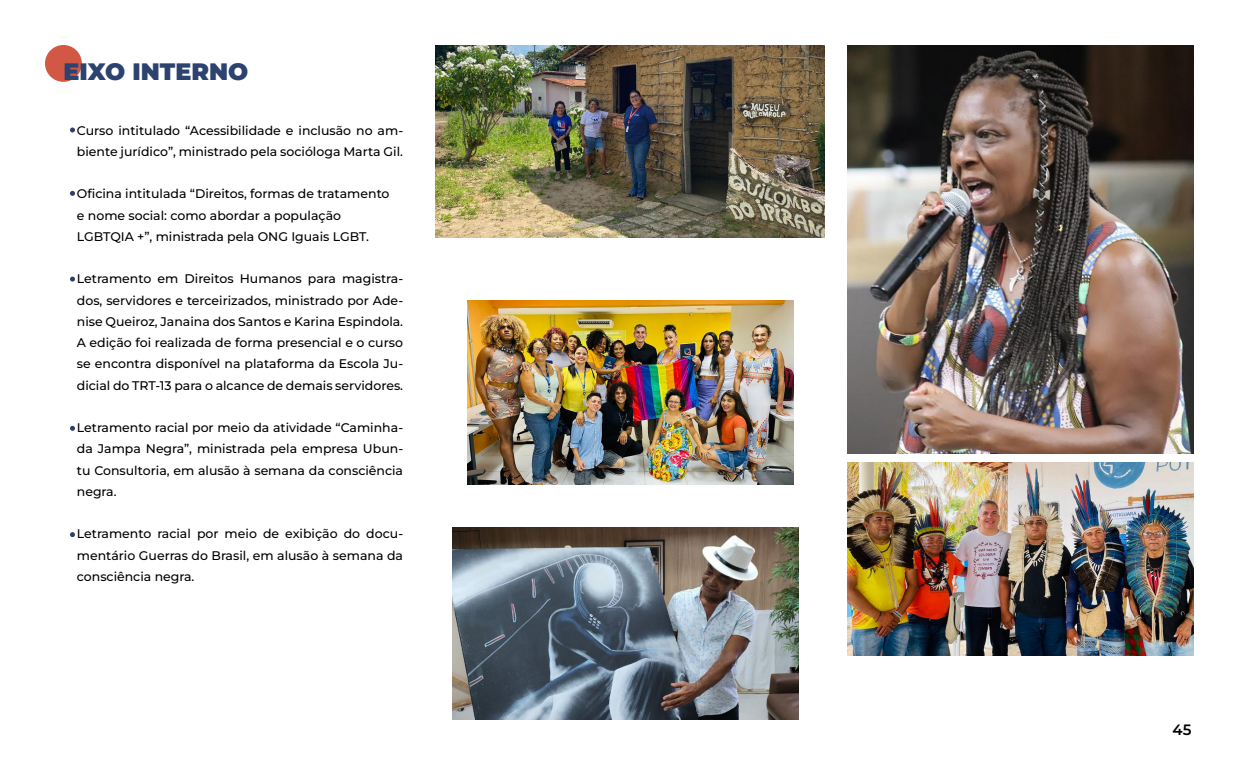
<style>
.page{position:relative;width:1260px;height:765px;background:#fff}
.page>*{position:absolute;margin:0;border:0;box-sizing:border-box;transform-origin:0 0}
.t1{font:900 23.75px "Montserrat";color:#2b436e}
.t2{font:600 15px "Montserrat";color:#000}
.t3{font:500 12.5px/21.2px "Montserrat";color:#000;text-align:justify}
</style>
<div class="page">
<div style="left:45px;top:45px;width:37px;height:37px;background:#d35745;border-radius:50%"></div>
<img style="left:848px;top:45px;width:346px;height:409px">
<img style="left:435px;top:45px;width:390px;height:193px">
<img style="left:848px;top:462px;width:346px;height:193px">
<img style="left:452px;top:527px;width:346px;height:193px">
<svg style="left:70px;top:128px;width:5px;height:4px"></svg>
<svg style="left:70px;top:191px;width:5px;height:5px"></svg>
<svg style="left:70px;top:277px;width:5px;height:5px"></svg>
<svg style="left:70px;top:426px;width:5px;height:5px"></svg>
<svg style="left:70px;top:532px;width:5px;height:5px"></svg>
<img style="left:467px;top:300px;width:327px;height:185px">
<p class="t1" style="left:63px;top:54px;width:186px">EIXO INTERNO</p>
<p class="t3" style="left:77px;top:119px;width:328px">Curso intitulado “Acessibilidade e inclusão no am&shy;biente jurídico”, ministrado pela socióloga Marta Gil.</p>
<p class="t3" style="left:77px;top:183px;width:314px">Oficina intitulada “Direitos, formas de tratamento</p>
<p class="t3" style="left:77px;top:204px;width:266px">e nome social: como abordar a população</p>
<p class="t3" style="left:77px;top:225px;width:294px">LGBTQIA +”, ministrada pela ONG Iguais LGBT.</p>
<p class="t3" style="left:77px;top:268px;width:328px">Letramento em Direitos Humanos para magistra&shy;dos, servidores e terceirizados, ministrado por Ade&shy;nise Queiroz, Janaina dos Santos e Karina Espindola.<br>A edição foi realizada de forma presencial e o curso se encontra disponível na plataforma da Escola Ju&shy;dicial do TRT-13 para o alcance de demais servidores.</p>
<p class="t3" style="left:77px;top:417px;width:328px">Letramento racial por meio da atividade “Caminha&shy;da Jampa Negra”, ministrada pela empresa Ubun&shy;tu Consultoria, em alusão à semana da consciência negra.</p>
<p class="t3" style="left:77px;top:523px;width:328px">Letramento racial por meio de exibição do docu&shy;mentário Guerras do Brasil, em alusão à semana da consciência negra.</p>
<p class="t2" style="left:1172px;top:719px;width:20px">45</p>
</div>
